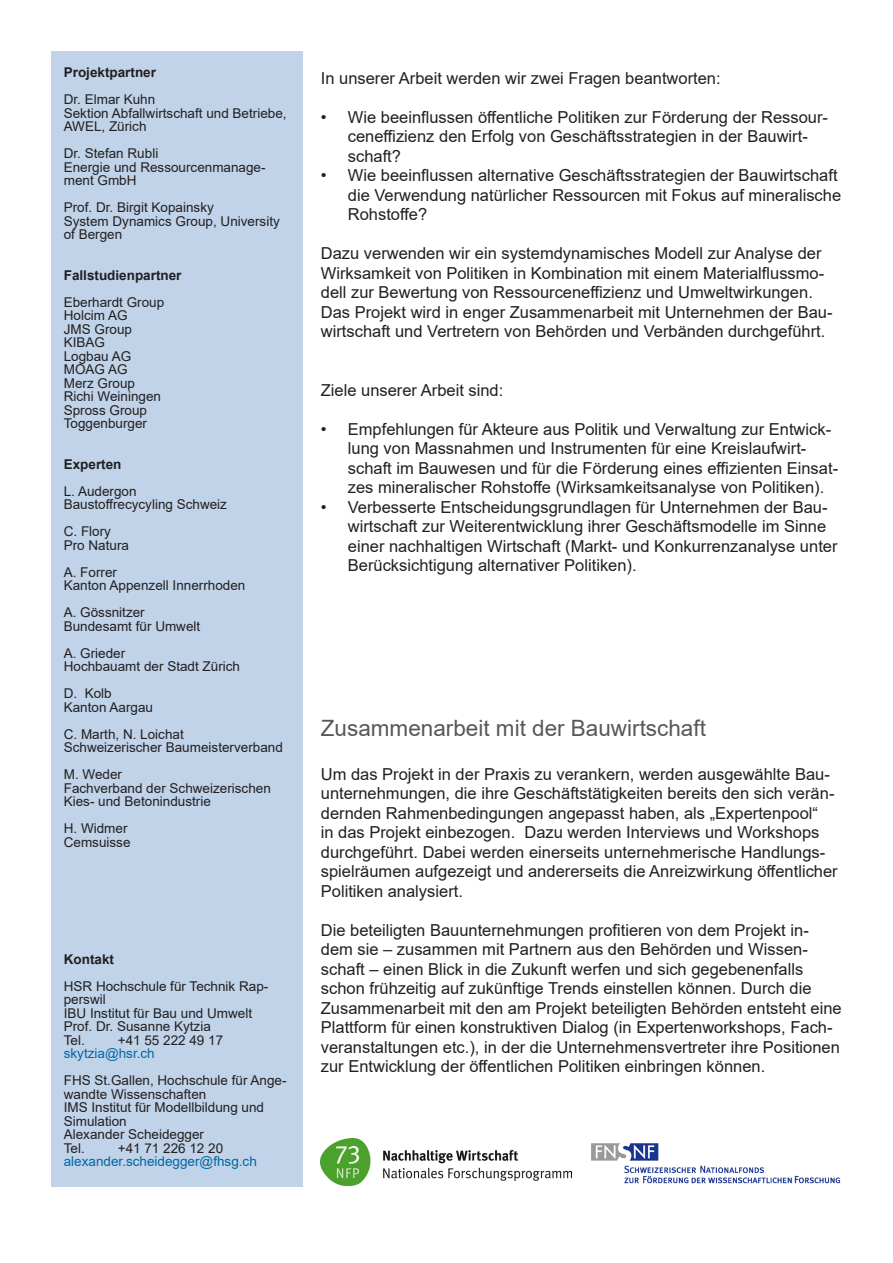
<style>
.page{position:relative;width:893px;height:1263px;background:#fff}
.page>*{position:absolute;margin:0;border:0;box-sizing:border-box;transform-origin:0 0}
.Titel_über_mehrere_S{font:22.5px "Arial";color:#57585a}
.t1{font:16.5px/19.5px "Arial";color:#231f20}
.t2{font:13.5px/13.5px "Arial";color:#231f20}
.t3{font:700 13.5px "Arial";color:#231f20}
.t4{font:13.5px "Arial";color:#0068a5}
</style>
<div class="page">
<div style="left:51px;top:51px;width:251px;height:1135px;background:#c0d3e9"></div>
<img style="left:321px;top:1138px;width:251px;height:48px">
<img style="left:591px;top:1143px;width:250px;height:40px">
<p class="t3" style="left:64px;top:63px;width:94px">Projektpartner</p>
<p class="t2" style="left:64px;top:93px;width:93px">Dr. Elmar Kuhn</p>
<p class="t2" style="left:64px;top:106px;width:224px">Sektion Abfallwirtschaft und Betriebe,<br>AWEL, Zürich</p>
<p class="t2" style="left:64px;top:147px;width:96px">Dr. Stefan Rubli</p>
<p class="t2" style="left:64px;top:160px;width:203px">Energie und Ressourcenmanage&shy;ment GmbH</p>
<p class="t2" style="left:64px;top:201px;width:152px">Prof. Dr. Birgit Kopainsky</p>
<p class="t2" style="left:64px;top:214px;width:218px">System Dynamics Group, University of Bergen</p>
<p class="t3" style="left:64px;top:266px;width:119px">Fallstudienpartner</p>
<p class="t2" style="left:64px;top:295px;width:102px">Eberhardt Group</p>
<p class="t2" style="left:64px;top:309px;width:65px">Holcim AG</p>
<p class="t2" style="left:64px;top:322px;width:70px">JMS Group</p>
<p class="t2" style="left:64px;top:336px;width:43px">KIBAG</p>
<p class="t2" style="left:64px;top:349px;width:69px">Logbau AG</p>
<p class="t2" style="left:64px;top:363px;width:65px">MOAG AG</p>
<p class="t2" style="left:64px;top:376px;width:73px">Merz Group</p>
<p class="t2" style="left:64px;top:390px;width:99px">Richi Weiningen</p>
<p class="t2" style="left:64px;top:403px;width:85px">Spross Group</p>
<p class="t2" style="left:64px;top:417px;width:85px">Toggenburger</p>
<p class="t3" style="left:64px;top:455px;width:59px">Experten</p>
<p class="t2" style="left:64px;top:484px;width:165px">L. Audergon<br>Baustoffrecycyling Schweiz</p>
<p class="t2" style="left:64px;top:525px;width:67px">C. Flory<br>Pro Natura</p>
<p class="t2" style="left:64px;top:565px;width:183px">A. Forrer<br>Kanton Appenzell Innerrhoden</p>
<p class="t2" style="left:64px;top:606px;width:138px">A. Gössnitzer<br>Bundesamt für Umwelt</p>
<p class="t2" style="left:64px;top:646px;width:178px">A. Grieder<br>Hochbauamt der Stadt Zürich</p>
<p class="t2" style="left:64px;top:687px;width:91px">D. Kolb<br>Kanton Aargau</p>
<p class="t2" style="left:64px;top:727px;width:221px">C. Marth, N. Loichat<br>Schweizerischer Baumeisterverband</p>
<p class="t2" style="left:64px;top:768px;width:209px">M. Weder<br>Fachverband der Schweizerischen</p>
<p class="t2" style="left:64px;top:795px;width:149px">Kies- und Betonindustrie</p>
<p class="t2" style="left:64px;top:822px;width:68px">H. Widmer<br>Cemsuisse</p>
<p class="t3" style="left:64px;top:950px;width:52px">Kontakt</p>
<p class="t2" style="left:64px;top:979px;width:206px">HSR Hochschule für Technik Rap&shy;perswil</p>
<p class="t2" style="left:64px;top:1006px;width:190px">IBU Institut für Bau und Umwelt</p>
<p class="t2" style="left:64px;top:1020px;width:149px">Prof. Dr. Susanne Kytzia</p>
<p class="t2" style="left:64px;top:1033px;width:23px">Tel.</p>
<p class="t2" style="left:118px;top:1033px;width:107px">+41 55 222 49 17</p>
<p class="t4" style="left:64px;top:1044px;width:92px">skytzia@hsr.ch</p>
<p class="t2" style="left:64px;top:1074px;width:224px">FHS St.Gallen, Hochschule für Ange&shy;wandte Wissenschaften</p>
<p class="t2" style="left:64px;top:1101px;width:202px">IMS Institut für Modellbildung und<br>Simulation</p>
<p class="t2" style="left:64px;top:1128px;width:142px">Alexander Scheidegger</p>
<p class="t2" style="left:64px;top:1141px;width:23px">Tel.</p>
<p class="t2" style="left:118px;top:1141px;width:107px">+41 71 226 12 20</p>
<p class="t4" style="left:64px;top:1152px;width:195px">alexander.scheidegger@fhsg.ch</p>
<p class="t1" style="left:321px;top:68px;width:401px">In unserer Arbeit werden wir zwei Fragen beantworten:</p>
<p class="t1" style="left:348px;top:107px;width:482px;text-indent:-27px">• Wie beeinflussen öffentliche Politiken zur Förderung der Ressour&shy;ceneffizienz den Erfolg von Geschäftsstrategien in der Bauwirt&shy;schaft?</p>
<p class="t1" style="left:348px;top:166px;width:495px;text-indent:-27px">• Wie beeinflussen alternative Geschäftsstrategien der Bauwirtschaft die Verwendung natürlicher Ressourcen mit Fokus auf mineralische<br>Rohstoffe?</p>
<p class="t1" style="left:321px;top:244px;width:513px">Dazu verwenden wir ein systemdynamisches Modell zur Analyse der Wirksamkeit von Politiken in Kombination mit einem Materialflussmo&shy;dell zur Bewertung von Ressourceneffizienz und Umweltwirkungen.<br>Das Projekt wird in enger Zusammenarbeit mit Unternehmen der Bau&shy;wirtschaft und Vertretern von Behörden und Verbänden durchgeführt.</p>
<p class="t1" style="left:321px;top:380px;width:184px">Ziele unserer Arbeit sind:</p>
<p class="t1" style="left:348px;top:419px;width:492px;text-indent:-27px">• Empfehlungen für Akteure aus Politik und Verwaltung zur Entwick&shy;lung von Massnahmen und Instrumenten für eine Kreislaufwirt&shy;schaft im Bauwesen und für die Förderung eines effizienten Einsat&shy;zes mineralischer Rohstoffe (Wirksamkeitsanalyse von Politiken).</p>
<p class="t1" style="left:348px;top:497px;width:491px;text-indent:-27px">• Verbesserte Entscheidungsgrundlagen für Unternehmen der Bau&shy;wirtschaft zur Weiterentwicklung ihrer Geschäftsmodelle im Sinne einer nachhaltigen Wirtschaft (Markt- und Konkurrenzanalyse unter Berücksichtigung alternativer Politiken).</p>
<p class="Titel_über_mehrere_S" style="left:321px;top:713px;width:387px">Zusammenarbeit mit der Bauwirtschaft</p>
<p class="t1" style="left:321px;top:764px;width:518px">Um das Projekt in der Praxis zu verankern, werden ausgewählte Bau&shy;unternehmungen, die ihre Geschäftstätigkeiten bereits den sich verän&shy;dernden Rahmenbedingungen angepasst haben, als „Expertenpool“<br>in das Projekt einbezogen. Dazu werden Interviews und Workshops durchgeführt. Dabei werden einerseits unternehmerische Handlungs&shy;spielräumen aufgezeigt und andererseits die Anreizwirkung öffentlicher Politiken analysiert.</p>
<p class="t1" style="left:321px;top:920px;width:522px">Die beteiligten Bauunternehmungen profitieren von dem Projekt in&shy;dem sie – zusammen mit Partnern aus den Behörden und Wissen&shy;schaft – einen Blick in die Zukunft werfen und sich gegebenenfalls schon frühzeitig auf zukünftige Trends einstellen können. Durch die Zusammenarbeit mit den am Projekt beteiligten Behörden entsteht eine Plattform für einen konstruktiven Dialog (in Expertenworkshops, Fach&shy;veranstaltungen etc.), in der die Unternehmensvertreter ihre Positionen zur Entwicklung der öffentlichen Politiken einbringen können.</p>
</div>
